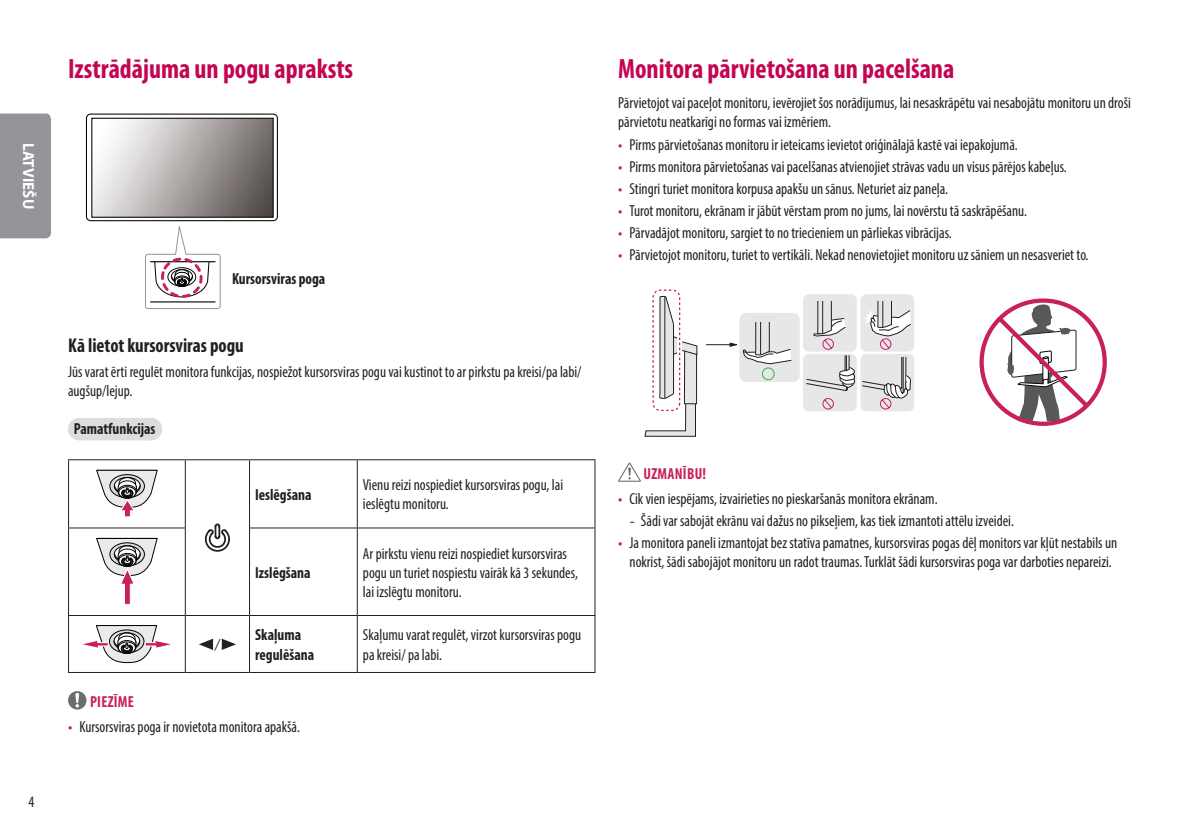
<style>
.page{position:relative;width:1191px;height:840px;background:#fff}
.page>*{position:absolute;margin:0;border:0;box-sizing:border-box;transform-origin:0 0}
.Title2{font:700 condensed 28px "Myriad Pro";color:#c30552;scale:.95 1}
.Title3{font:700 condensed 20px "Myriad Pro";color:#231f20;scale:.95 1}
.Body{font:condensed 16px/19.2px "Myriad Pro";color:#231f20;scale:.95 1}
.Body_Bold{font:700 condensed 16px/19.2px "Myriad Pro";color:#231f20;scale:.95 1}
.Warning{font:700 condensed 16px "Myriad Pro";letter-spacing:.02em;color:#c8205d;scale:.95 1}
.Title4{font:700 condensed 16px "Myriad Pro";color:#231f20;scale:.95 1}
.t1{font:700 16px "Myriad Pro";color:#fff;scale:.95 1}
.Body_Center{font:italic condensed 16px "Myriad Pro";color:#231f20;scale:.95 1}
.s1{font-family:"LG Smart";font-stretch:normal;color:#c8205d}
.s2{font-family:"LG Smart";font-stretch:normal}
</style>
<div class="page">
<div style="left:0;top:113px;width:51px;height:125px;background:#939598"></div>
<div style="left:79px;top:417px;width:71px;height:22px;background:#fbfbfb"></div>
<div style="left:79px;top:418px;width:71px;height:22px;background:#dcdddf"></div>
<svg style="left:150px;top:418px;width:1px;height:22px"></svg>
<svg style="left:85px;top:113px;width:193px;height:196px"></svg>
<hr style="left:68px;top:459px;width:117px;height:1px;background:#231f20">
<hr style="left:68px;top:460px;width:1px;height:67px;background:#231f20">
<hr style="left:185px;top:459px;width:64px;height:1px;background:#231f20">
<hr style="left:185px;top:460px;width:1px;height:67px;background:#231f20">
<hr style="left:249px;top:459px;width:108px;height:1px;background:#231f20">
<hr style="left:249px;top:460px;width:1px;height:67px;background:#231f20">
<hr style="left:357px;top:459px;width:238px;height:1px;background:#231f20">
<hr style="left:357px;top:460px;width:1px;height:67px;background:#231f20">
<hr style="left:594px;top:460px;width:1px;height:67px;background:#231f20">
<hr style="left:68px;top:527px;width:118px;height:1px;background:#231f20">
<hr style="left:68px;top:528px;width:1px;height:86px;background:#231f20">
<hr style="left:185px;top:528px;width:1px;height:86px;background:#231f20">
<hr style="left:249px;top:527px;width:108px;height:1px;background:#231f20">
<hr style="left:249px;top:528px;width:1px;height:86px;background:#231f20">
<hr style="left:357px;top:527px;width:238px;height:1px;background:#231f20">
<hr style="left:357px;top:528px;width:1px;height:86px;background:#231f20">
<hr style="left:594px;top:528px;width:1px;height:86px;background:#231f20">
<hr style="left:68px;top:614px;width:117px;height:1px;background:#231f20">
<hr style="left:68px;top:615px;width:1px;height:56px;background:#231f20">
<hr style="left:185px;top:614px;width:64px;height:1px;background:#231f20">
<hr style="left:185px;top:615px;width:1px;height:56px;background:#231f20">
<hr style="left:249px;top:614px;width:108px;height:1px;background:#231f20">
<hr style="left:249px;top:615px;width:1px;height:56px;background:#231f20">
<hr style="left:357px;top:614px;width:238px;height:1px;background:#231f20">
<hr style="left:357px;top:615px;width:1px;height:56px;background:#231f20">
<hr style="left:594px;top:615px;width:1px;height:56px;background:#231f20">
<hr style="left:68px;top:671px;width:117px;height:1px;background:#231f20">
<hr style="left:185px;top:671px;width:64px;height:1px;background:#231f20">
<hr style="left:249px;top:671px;width:108px;height:1px;background:#231f20">
<hr style="left:357px;top:671px;width:238px;height:1px;background:#231f20">
<svg style="left:96px;top:469px;width:62px;height:48px"></svg>
<svg style="left:205px;top:523px;width:25px;height:28px"></svg>
<svg style="left:96px;top:537px;width:62px;height:67px"></svg>
<svg style="left:82px;top:625px;width:89px;height:38px"></svg>
<svg style="left:199px;top:638px;width:14px;height:11px"></svg>
<svg style="left:222px;top:638px;width:14px;height:11px"></svg>
<svg style="left:68px;top:691px;width:18px;height:18px"></svg>
<div style="left:739px;top:313px;width:60px;height:69px;background:#e6e7e9;border-radius:7px"></div>
<div style="left:762px;top:367px;width:12px;height:13px;border:1px solid #3ab54a;border-radius:50%"></div>
<div style="left:803px;top:294px;width:53px;height:57px;background:#e6e7e9;border-radius:6px"></div>
<div style="left:860px;top:294px;width:54px;height:57px;background:#e6e7e9;border-radius:6px"></div>
<div style="left:803px;top:354px;width:53px;height:57px;background:#e6e7e9;border-radius:6px"></div>
<div style="left:860px;top:354px;width:54px;height:57px;background:#e6e7e9;border-radius:6px"></div>
<svg style="left:644px;top:295px;width:53px;height:141px"></svg>
<hr style="left:664px;top:296px;width:1px;height:102px;background:#231f20">
<div style="left:650px;top:287px;width:32px;height:125px;border:5px solid #fff;border-radius:7px"></div>
<div style="left:652px;top:289px;width:28px;height:122px;border:1px dashed #c8205d;border-radius:7px"></div>
<svg style="left:706px;top:317px;width:86px;height:47px"></svg>
<div style="left:752px;top:316px;width:21px;height:5px;background:#e7e6e6"></div>
<svg style="left:805px;top:294px;width:106px;height:115px"></svg>
<div style="left:874px;top:296px;width:21px;height:5px;background:#e7e6e6"></div>
<svg style="left:979px;top:298px;width:127px;height:127px"></svg>
<svg style="left:618px;top:462px;width:23px;height:19px"></svg>
<p class="t1" style="left:39px;top:143px;width:71px;rotate:90deg">LATVIEŠU</p>
<p class="Body" style="left:28px;top:791px;width:8px">4</p>
<p class="Title2" style="left:68px;top:51px;width:302px">Izstrādājuma un pogu apraksts</p>
<p class="Body_Bold" style="left:232px;top:268px;width:100px">Kursorsviras poga</p>
<p class="Title3" style="left:68px;top:332px;width:186px">Kā lietot kursorsviras pogu</p>
<p class="Body" style="left:68px;top:361px;width:542px">Jūs varat ērti regulēt monitora funkcijas, nospiežot kursorsviras pogu vai kustinot to ar pirkstu pa kreisi/pa labi/ augšup/lejup.</p>
<p class="Title4" style="left:74px;top:418px;width:88px">Pamatfunkcijas</p>
<p class="Body_Bold" style="left:255px;top:484px;width:61px">Ieslēgšana</p>
<p class="Body" style="left:363px;top:475px;width:212px">Vienu reizi nospiediet kursorsviras pogu, lai ieslēgtu monitoru.</p>
<p class="Body_Bold" style="left:255px;top:562px;width:60px">Izslēgšana</p>
<p class="Body" style="left:363px;top:543px;width:228px">Ar pirkstu vienu reizi nospiediet kursorsviras pogu un turiet nospiestu vairāk kā 3 sekundes, lai izslēgtu monitoru.</p>
<p class="Body_Center" style="left:215px;top:634px;width:6px">/</p>
<p class="Body_Bold" style="left:255px;top:624px;width:64px">Skaļuma regulēšana</p>
<p class="Body" style="left:363px;top:625px;width:231px">Skaļumu varat regulēt, virzot kursorsviras pogu pa kreisi/ pa labi.</p>
<p class="Warning" style="left:90px;top:691px;width:48px">PIEZĪME</p>
<p class="Body" style="left:68px;top:716px;width:246px"><span class="s1">•</span> Kursorsviras poga ir novietota monitora apakšā.</p>
<p class="Title2" style="left:618px;top:51px;width:355px">Monitora pārvietošana un pacelšana</p>
<p class="Body" style="left:618px;top:93px;width:541px">Pārvietojot vai paceļot monitoru, ievērojiet šos norādījumus, lai nesaskrāpētu vai nesabojātu monitoru un droši pārvietotu neatkarīgi no formas vai izmēriem.</p>
<p class="Body" style="left:618px;top:134px;width:422px"><span class="s1">•</span> Pirms pārvietošanas monitoru ir ieteicams ievietot oriģinālajā kastē vai iepakojumā.</p>
<p class="Body" style="left:618px;top:156px;width:474px"><span class="s1">•</span> Pirms monitora pārvietošanas vai pacelšanas atvienojiet strāvas vadu un visus pārējos kabeļus.</p>
<p class="Body" style="left:618px;top:178px;width:349px"><span class="s1">•</span> Stingri turiet monitora korpusa apakšu un sānus. Neturiet aiz paneļa.</p>
<p class="Body" style="left:618px;top:200px;width:432px"><span class="s1">•</span> Turot monitoru, ekrānam ir jābūt vērstam prom no jums, lai novērstu tā saskrāpēšanu.</p>
<p class="Body" style="left:618px;top:222px;width:353px"><span class="s1">•</span> Pārvadājot monitoru, sargiet to no triecieniem un pārliekas vibrācijas.</p>
<p class="Body" style="left:618px;top:244px;width:496px"><span class="s1">•</span> Pārvietojot monitoru, turiet to vertikāli. Nekad nenovietojiet monitoru uz sāniem un nesasveriet to.</p>
<p class="Warning" style="left:643px;top:463px;width:67px">UZMANĪBU!</p>
<p class="Body" style="left:618px;top:488px;width:338px"><span class="s1">•</span> Cik vien iespējams, izvairieties no pieskaršanās monitora ekrānam.</p>
<p class="Body" style="left:629px;top:510px;width:406px"><span class="s2">-</span> Šādi var sabojāt ekrānu vai dažus no pikseļiem, kas tiek izmantoti attēlu izveidei.</p>
<p class="Body" style="left:618px;top:532px;width:527px;text-align:center"><span class="s1">•</span> Ja monitora paneli izmantojat bez statīva pamatnes, kursorsviras pogas dēļ monitors var kļūt nestabils un nokrist, šādi sabojājot monitoru un radot traumas. Turklāt šādi kursorsviras poga var darboties nepareizi.</p>
</div>
